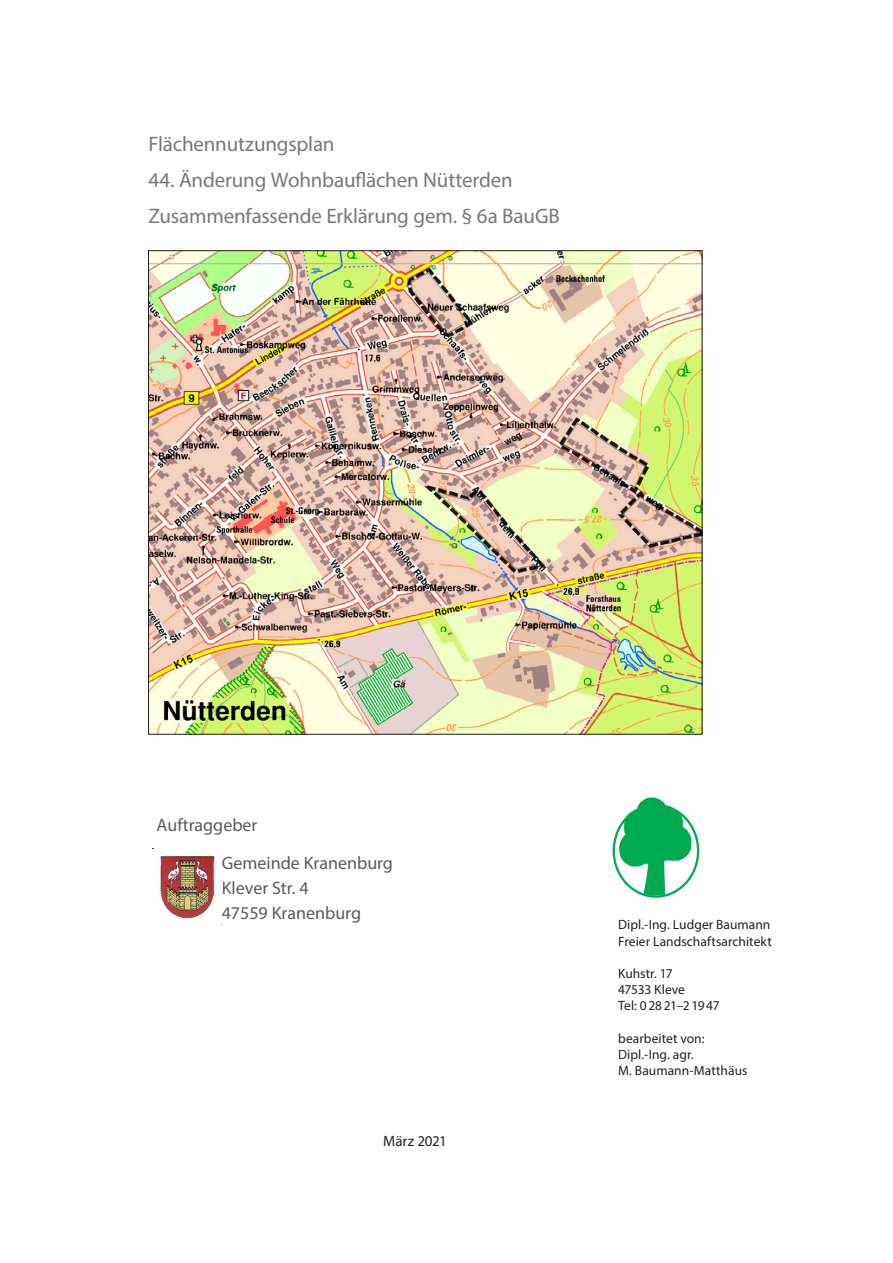
<style>
.page{position:relative;width:893px;height:1263px;background:#fff}
.page>*{position:absolute;margin:0;border:0;box-sizing:border-box;transform-origin:0 0}
.Titel{font:21px/36px "Myriad Pro";letter-spacing:-.005em;color:#76787b}
.Vorhabenträger{font:18px/25.2px "Myriad Pro";color:#5a5a5d}
.Datum{font:15px "Myriad Pro";letter-spacing:-.005em;color:#231f20}
.Büroanschrift{font:13.5px "Myriad Pro";letter-spacing:.005em;color:#231f20}
.Büroanschrift-2{font:13.5px "Myriad Pro";letter-spacing:-.015em;color:#231f20}
</style>
<div class="page">
<svg style="left:619px;top:797px;width:72px;height:98px"></svg>
<div style="left:613px;top:804px;width:86px;height:94px;border:2px solid #00aa4f;border-radius:50%"></div>
<img style="left:160px;top:856px;width:55px;height:63px">
<img style="left:150px;top:252px;width:550px;height:481px">
<p class="Titel" style="left:148px;top:125px;width:188px">Flächennutzungsplan</p>
<p class="Titel" style="left:148px;top:161px;width:413px">44. Änderung Wohnbauflächen Nütterden<br>Zusammenfassende Erklärung gem. § 6a BauGB</p>
<p class="Vorhabenträger" style="left:157px;top:812px;width:102px">Auftraggeber</p>
<p class="Vorhabenträger" style="left:222px;top:850px;width:173px">Gemeinde Kranenburg</p>
<p class="Vorhabenträger" style="left:222px;top:875px;width:141px">Klever Str. 4<br>47559 Kranenburg</p>
<p class="Datum" style="left:383px;top:1132px;width:65px">März 2021</p>
<p class="Büroanschrift" style="left:618px;top:916px;width:154px">Dipl.-Ing. Ludger Baumann</p>
<p class="Büroanschrift" style="left:618px;top:933px;width:155px">Freier Landschaftsarchitekt</p>
<p class="Büroanschrift" style="left:618px;top:965px;width:56px">Kuhstr. 17</p>
<p class="Büroanschrift-2" style="left:618px;top:981px;width:68px">47533 Kleve</p>
<p class="Büroanschrift" style="left:618px;top:997px;width:103px">Tel: 02821–21947</p>
<p class="Büroanschrift" style="left:618px;top:1030px;width:88px">bearbeitet von:</p>
<p class="Büroanschrift" style="left:618px;top:1046px;width:77px">Dipl.-Ing. agr.</p>
<p class="Büroanschrift" style="left:618px;top:1062px;width:131px">M. Baumann-Matthäus</p>
</div>
